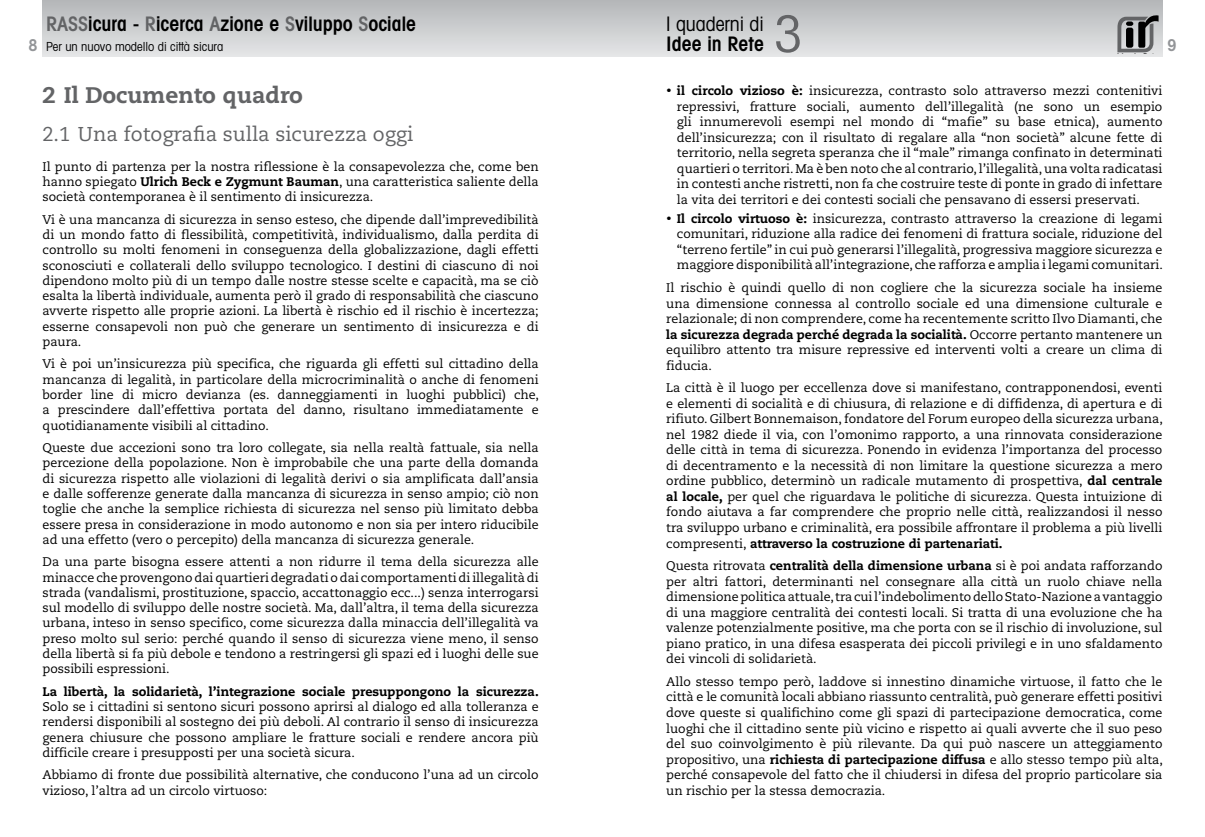
<style>
.page{position:relative;width:1205px;height:837px;background:#fff}
.page>*{position:absolute;margin:0;border:0;box-sizing:border-box;transform-origin:0 0}
.t1{font:condensed 50.5px "Avant Garde";color:#636466}
.t2{font:800 22.5px "Caecilia";color:#636466}
.t3{font:600 condensed 20px "Avant Garde";color:#000}
.t4{font:20px "Caecilia";color:#636466}
.t5{font:condensed 20px "Avant Garde";letter-spacing:-.005em;color:#000}
.t6{font:600 condensed 16.25px "Avant Garde";color:#939598}
.t7{font:12.5px/15.5px "Caecilia";color:#000;text-align:justify}
.t8{font:800 12.5px "Caecilia";color:#000}
.t9{font:condensed 12.5px "Avant Garde";letter-spacing:-.005em;color:#000}
.s1{color:#636466}
.s2{font-weight:800}
</style>
<div class="page">
<div style="left:43px;top:0;width:559px;height:57px;background:linear-gradient(to bottom,#b4b6b8,#e6e7e8)"></div>
<div style="left:602px;top:0;width:560px;height:57px;background:linear-gradient(to bottom,#b4b6b8,#e5e6e7)"></div>
<svg style="left:1117px;top:15px;width:41px;height:37px"></svg>
<div style="left:1126px;top:28px;width:7px;height:20px;background:#000;border-radius:2px"></div>
<h3 class="t6" style="left:29px;top:36px;width:11px">8</h3>
<h3 class="t5" style="left:666px;top:12px;width:99px">I quaderni di</h3>
<h1 class="t1" style="left:774px;top:3px;width:30px">3</h1>
<h3 class="t3" style="left:46px;top:11px;width:371px"><span class="s1">RASS</span>icura - <span class="s1">R</span>icerca <span class="s1">A</span>zione e <span class="s1">S</span>viluppo <span class="s1">S</span>ociale</h3>
<p class="t9" style="left:46px;top:39px;width:179px">Per un nuovo modello di città sicura</p>
<h3 class="t3" style="left:666px;top:32px;width:99px">Idee in Rete</h3>
<h3 class="t6" style="left:1167px;top:36px;width:11px">9</h3>
<h2 class="t2" style="left:43px;top:81px;width:262px">2 Il Documento quadro</h2>
<h3 class="t4" style="left:43px;top:122px;width:372px">2.1 Una fotografia sulla sicurezza oggi</h3>
<p class="t7" style="left:43px;top:159px;width:498px">Il punto di partenza per la nostra riflessione è la consapevolezza che, come ben hanno spiegato <span class="s2">Ulrich Beck e Zygmunt Bauman</span>, una caratteristica saliente della società contemporanea è il sentimento di insicurezza.</p>
<p class="t7" style="left:43px;top:212px;width:498px">Vi è una mancanza di sicurezza in senso esteso, che dipende dall’imprevedibilità di un mondo fatto di flessibilità, competitività, individualismo, dalla perdita di controllo su molti fenomeni in conseguenza della globalizzazione, dagli effetti sconosciuti e collaterali dello sviluppo tecnologico. I destini di ciascuno di noi dipendono molto più di un tempo dalle nostre stesse scelte e capacità, ma se ciò esalta la libertà individuale, aumenta però il grado di responsabilità che ciascuno avverte rispetto alle proprie azioni. La libertà è rischio ed il rischio è incertezza; esserne consapevoli non può che generare un sentimento di insicurezza e di paura.</p>
<p class="t7" style="left:43px;top:356px;width:498px">Vi è poi un’insicurezza più specifica, che riguarda gli effetti sul cittadino della mancanza di legalità, in particolare della microcriminalità o anche di fenomeni border line di micro devianza (es. danneggiamenti in luoghi pubblici) che, a prescindere dall’effettiva portata del danno, risultano immediatamente e quotidianamente visibili al cittadino.</p>
<p class="t7" style="left:43px;top:440px;width:498px">Queste due accezioni sono tra loro collegate, sia nella realtà fattuale, sia nella percezione della popolazione. Non è improbabile che una parte della domanda di sicurezza rispetto alle violazioni di legalità derivi o sia amplificata dall’ansia e dalle sofferenze generate dalla mancanza di sicurezza in senso ampio; ciò non toglie che anche la semplice richiesta di sicurezza nel senso più limitato debba essere presa in considerazione in modo autonomo e non sia per intero riducibile ad una effetto (vero o percepito) della mancanza di sicurezza generale.</p>
<p class="t7" style="left:43px;top:554px;width:498px">Da una parte bisogna essere attenti a non ridurre il tema della sicurezza alle minacce che provengono dai quartieri degradati o dai comportamenti di illegalità di strada (vandalismi, prostituzione, spaccio, accattonaggio ecc...) senza interrogarsi sul modello di sviluppo delle nostre società. Ma, dall’altra, il tema della sicurezza urbana, inteso in senso specifico, come sicurezza dalla minaccia dell’illegalità va preso molto sul serio: perché quando il senso di sicurezza viene meno, il senso della libertà si fa più debole e tendono a restringersi gli spazi ed i luoghi delle sue possibili espressioni.</p>
<p class="t8" style="left:43px;top:683px;width:498px">La libertà, la solidarietà, l’integrazione sociale presuppongono la sicurezza.</p>
<p class="t7" style="left:43px;top:699px;width:498px">Solo se i cittadini si sentono sicuri possono aprirsi al dialogo ed alla tolleranza e rendersi disponibili al sostegno dei più deboli. Al contrario il senso di insicurezza genera chiusure che possono ampliare le fratture sociali e rendere ancora più difficile creare i presupposti per una società sicura.</p>
<p class="t7" style="left:43px;top:767px;width:498px">Abbiamo di fronte due possibilità alternative, che conducono l’una ad un circolo vizioso, l’altra ad un circolo virtuoso:</p>
<p class="t7" style="left:677px;top:83px;width:487px;text-indent:-11px">• <span class="s2">il circolo vizioso è:</span> insicurezza, contrasto solo attraverso mezzi contenitivi repressivi, fratture sociali, aumento dell’illegalità (ne sono un esempio gli innumerevoli esempi nel mondo di “mafie” su base etnica), aumento dell’insicurezza; con il risultato di regalare alla “non società” alcune fette di territorio, nella segreta speranza che il “male” rimanga confinato in determinati quartieri o territori. Ma è ben noto che al contrario, l’illegalità, una volta radicatasi in contesti anche ristretti, non fa che costruire teste di ponte in grado di infettare la vita dei territori e dei contesti sociali che pensavano di essersi preservati.</p>
<p class="t7" style="left:677px;top:211px;width:487px;text-indent:-11px">• <span class="s2">Il circolo virtuoso è:</span> insicurezza, contrasto attraverso la creazione di legami comunitari, riduzione alla radice dei fenomeni di frattura sociale, riduzione del “terreno fertile” in cui può generarsi l’illegalità, progressiva maggiore sicurezza e maggiore disponibilità all’integrazione, che rafforza e amplia i legami comunitari.</p>
<p class="t7" style="left:666px;top:280px;width:498px">Il rischio è quindi quello di non cogliere che la sicurezza sociale ha insieme una dimensione connessa al controllo sociale ed una dimensione culturale e relazionale; di non comprendere, come ha recentemente scritto Ilvo Diamanti, che <span class="s2">la sicurezza degrada perché degrada la socialità.</span> Occorre pertanto mantenere un equilibro attento tra misure repressive ed interventi volti a creare un clima di fiducia.</p>
<p class="t7" style="left:666px;top:380px;width:498px">La città è il luogo per eccellenza dove si manifestano, contrapponendosi, eventi e elementi di socialità e di chiusura, di relazione e di diffidenza, di apertura e di rifiuto. Gilbert Bonnemaison, fondatore del Forum europeo della sicurezza urbana, nel 1982 diede il via, con l’omonimo rapporto, a una rinnovata considerazione delle città in tema di sicurezza. Ponendo in evidenza l’importanza del processo di decentramento e la necessità di non limitare la questione sicurezza a mero ordine pubblico, determinò un radicale mutamento di prospettiva, <span class="s2">dal centrale al locale,</span> per quel che riguardava le politiche di sicurezza. Questa intuizione di fondo aiutava a far comprendere che proprio nelle città, realizzandosi il nesso tra sviluppo urbano e criminalità, era possibile affrontare il problema a più livelli compresenti, <span class="s2">attraverso la costruzione di partenariati.</span></p>
<p class="t7" style="left:666px;top:558px;width:498px">Questa ritrovata <span class="s2">centralità della dimensione urbana</span> si è poi andata rafforzando per altri fattori, determinanti nel consegnare alla città un ruolo chiave nella dimensione politica attuale, tra cui l’indebolimento dello Stato-Nazione a vantaggio di una maggiore centralità dei contesti locali. Si tratta di una evoluzione che ha valenze potenzialmente positive, ma che porta con se il rischio di involuzione, sul piano pratico, in una difesa esasperata dei piccoli privilegi e in uno sfaldamento dei vincoli di solidarietà.</p>
<p class="t7" style="left:666px;top:673px;width:498px">Allo stesso tempo però, laddove si innestino dinamiche virtuose, il fatto che le città e le comunità locali abbiano riassunto centralità, può generare effetti positivi dove queste si qualifichino come gli spazi di partecipazione democratica, come luoghi che il cittadino sente più vicino e rispetto ai quali avverte che il suo peso del suo coinvolgimento è più rilevante. Da qui può nascere un atteggiamento propositivo, una <span class="s2">richiesta di partecipazione diffusa</span> e allo stesso tempo più alta, perché consapevole del fatto che il chiudersi in difesa del proprio particolare sia un rischio per la stessa democrazia.</p>
</div>
